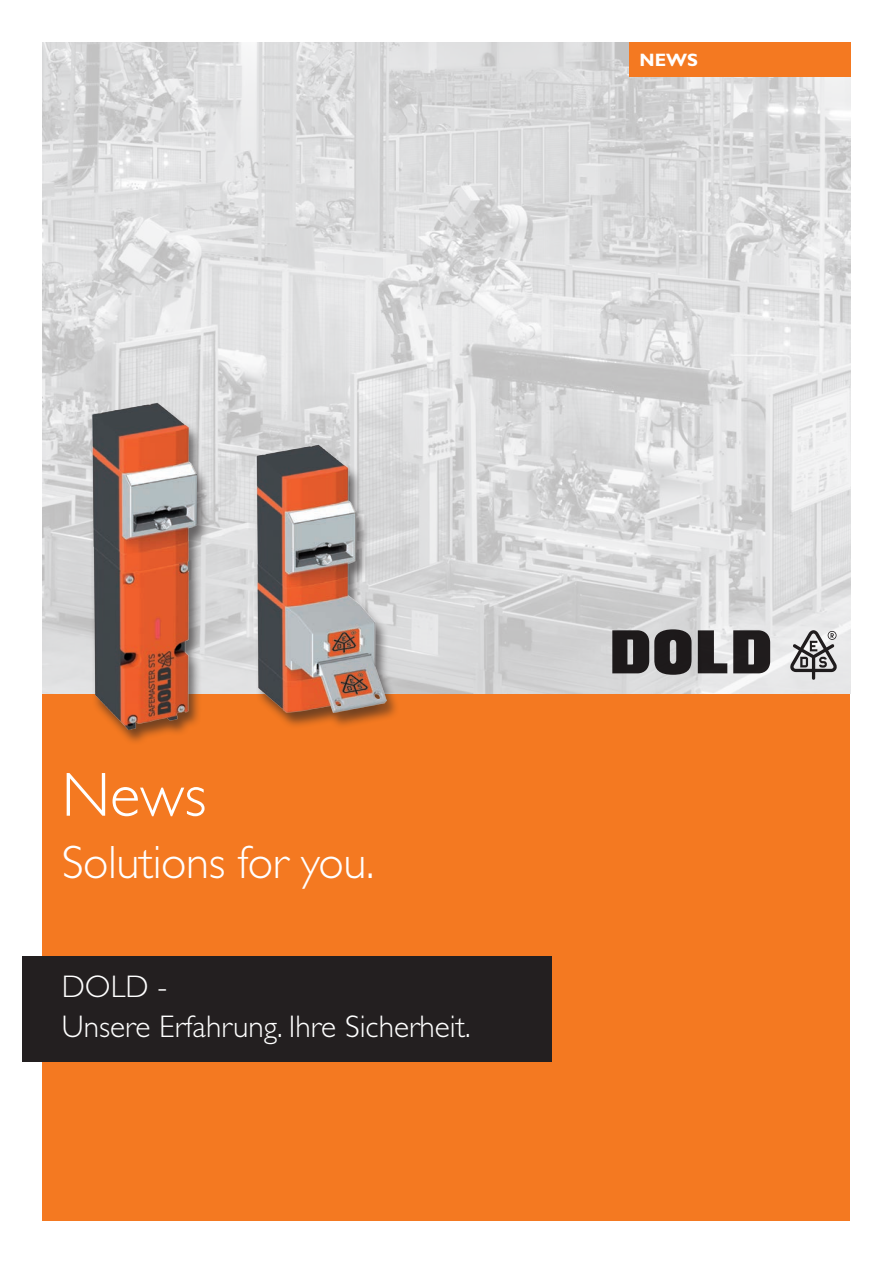
<style>
.page{position:relative;width:893px;height:1263px;background:#fff}
.page>*{position:absolute;margin:0;border:0;box-sizing:border-box;transform-origin:0 0}
.t1{font:300 62.55px "Gill Sans Std";color:#fff}
.t2{font:300 46.95px "Gill Sans Std";letter-spacing:-.01em;color:#fff}
.t3{font:300 31.35px/39.2px "Gill Sans Std";color:#fff}
.t4{font:700 18px "Gill Sans Std";color:#fff}
</style>
<div class="page">
<div style="left:43px;top:694px;width:807px;height:526px;background:#f47921"></div>
<div style="left:23px;top:956px;width:529px;height:106px;background:#231f20"></div>
<img style="left:43px;top:43px;width:807px;height:651px">
<div style="left:629px;top:43px;width:221px;height:34px;background:#f47921"></div>
<div style="left:254px;top:446px;width:145px;height:283px;background:#231f20;opacity:.6"></div>
<img style="left:257px;top:445px;width:129px;height:268px">
<div style="left:89px;top:404px;width:121px;height:342px;background:#231f20;opacity:.6"></div>
<img style="left:92px;top:403px;width:105px;height:326px">
<p class="t4" style="left:640px;top:49px;width:60px">NEWS</p>
<h1 class="t1" style="left:62px;top:760px;width:146px">News</h1>
<h2 class="t2" style="left:62px;top:836px;width:314px">Solutions for you.</h2>
<p class="t3" style="left:62px;top:968px;width:410px">DOLD -<br>Unsere Erfahrung. Ihre Sicherheit.</p>
</div>
